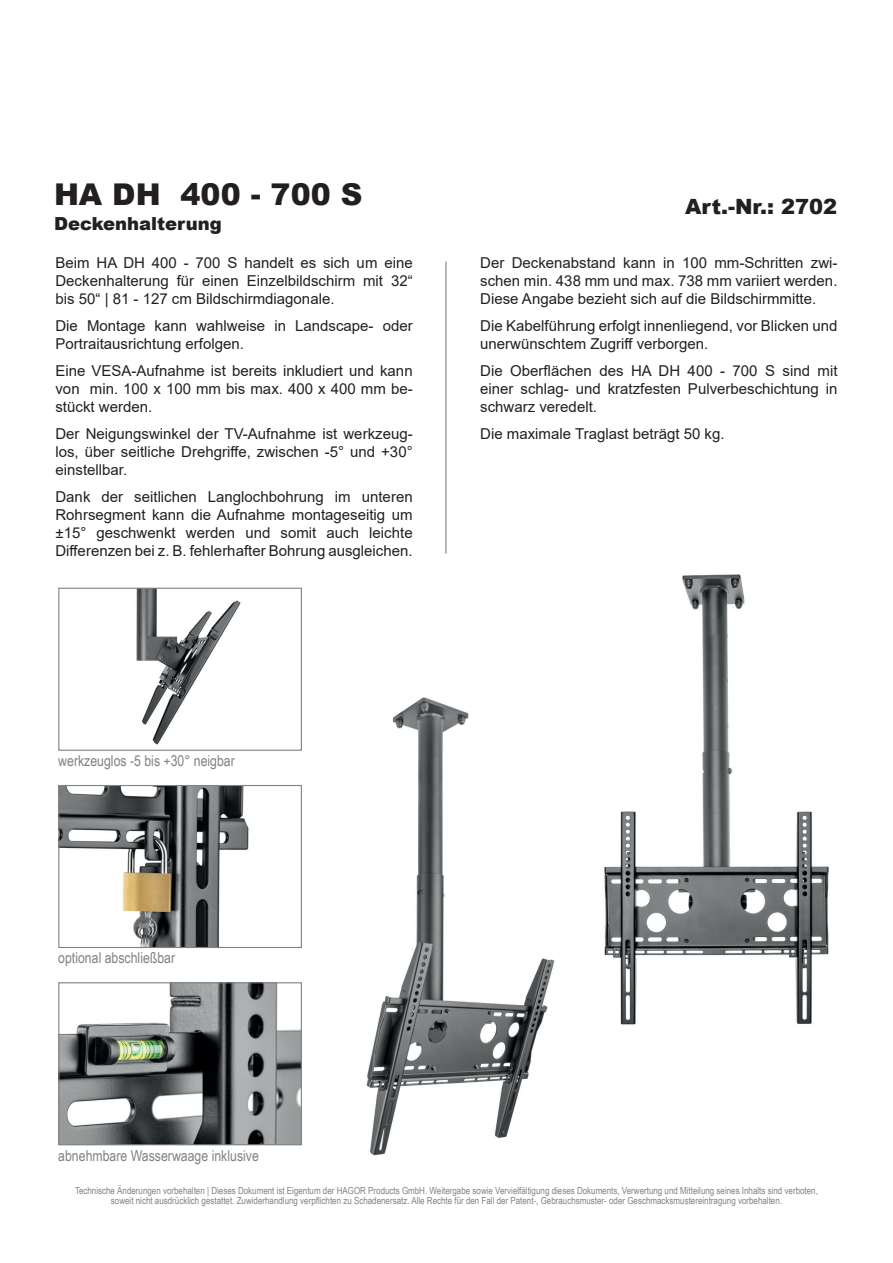
<style>
.page{position:relative;width:893px;height:1263px;background:#fff}
.page>*{position:absolute;margin:0;border:0;box-sizing:border-box;transform-origin:0 0}
.t1{font:900 30px "Arial";color:#231f20}
.t2{font:900 21px "Arial";color:#231f20}
.t3{font:900 18px "Arial";color:#231f20}
.t4{font:15px/18px "Arial";color:#231f20;text-align:justify}
.t5{font:15px "Arial Narrow";color:#808285}
.t6{font:9.75px/10.5px "Arial Narrow";color:#808285;text-align:center}
</style>
<div class="page">
<hr style="left:445px;top:262px;width:2px;height:291px;background:#9d9fa2">
<img style="left:136px;top:590px;width:105px;height:155px">
<div style="left:58px;top:588px;width:244px;height:163px;border:1px solid #808285"></div>
<img style="left:60px;top:787px;width:189px;height:159px">
<div style="left:58px;top:785px;width:244px;height:163px;border:1px solid #808285"></div>
<img style="left:60px;top:984px;width:240px;height:159px">
<div style="left:58px;top:982px;width:244px;height:163px;border:1px solid #808285"></div>
<img style="left:366px;top:697px;width:189px;height:459px">
<img style="left:604px;top:574px;width:225px;height:451px">
<h1 class="t1" style="left:54px;top:172px;width:310px">HA DH 400 - 700 S</h1>
<p class="t3" style="left:54px;top:211px;width:169px">Deckenhalterung</p>
<p class="t4" style="left:55px;top:254px;width:359px">Beim HA DH 400 - 700 S handelt es sich um eine Deckenhalterung für einen Einzelbildschirm mit 32“ bis 50“ | 81 - 127 cm Bildschirmdiagonale.</p>
<p class="t4" style="left:55px;top:317px;width:359px">Die Montage kann wahlweise in Landscape- oder<br>Portraitausrichtung erfolgen.</p>
<p class="t4" style="left:55px;top:362px;width:359px">Eine VESA-Aufnahme ist bereits inkludiert und kann von min. 100 x 100 mm bis max. 400 x 400 mm be&shy;stückt werden.</p>
<p class="t4" style="left:55px;top:425px;width:359px">Der Neigungswinkel der TV-Aufnahme ist werkzeug&shy;los, über seitliche Drehgriffe, zwischen -5° und +30° einstellbar.</p>
<p class="t4" style="left:55px;top:488px;width:359px">Dank der seitlichen Langlochbohrung im unteren Rohrsegment kann die Aufnahme montageseitig um ±15° geschwenkt werden und somit auch leichte Differenzen bei z. B. fehlerhafter Bohrung ausgleichen.</p>
<h2 class="t2" style="left:685px;top:191px;width:154px">Art.-Nr.: 2702</h2>
<p class="t4" style="left:480px;top:254px;width:359px">Der Deckenabstand kann in 100 mm-Schritten zwi&shy;schen min. 438 mm und max. 738 mm variiert werden.<br>Diese Angabe bezieht sich auf die Bildschirmmitte.</p>
<p class="t4" style="left:480px;top:317px;width:359px">Die Kabelführung erfolgt innenliegend, vor Blicken und unerwünschtem Zugriff verborgen.</p>
<p class="t4" style="left:480px;top:362px;width:359px">Die Oberflächen des HA DH 400 - 700 S sind mit einer schlag- und kratzfesten Pulverbeschichtung in schwarz veredelt.</p>
<p class="t4" style="left:480px;top:425px;width:246px">Die maximale Traglast beträgt 50 kg.</p>
<p class="t5" style="left:58px;top:750px;width:178px">werkzeuglos -5 bis +30° neigbar</p>
<p class="t5" style="left:58px;top:947px;width:118px">optional abschließbar</p>
<p class="t5" style="left:58px;top:1144px;width:202px">abnehmbare Wasserwaage inklusive</p>
<p class="t6" style="left:75px;top:1184px;width:744px">Technische Änderungen vorbehalten | Dieses Dokument ist Eigentum der HAGOR Products GmbH. Weitergabe sowie Vervielfältigung dieses Dokuments, Verwertung und Mitteilung seines Inhalts sind verboten, soweit nicht ausdrücklich gestattet. Zuwiderhandlung verpflichten zu Schadenersatz. Alle Rechte für den Fall der Patent-, Gebrauchsmuster- oder Geschmacksmustereintragung vorbehalten.</p>
</div>
